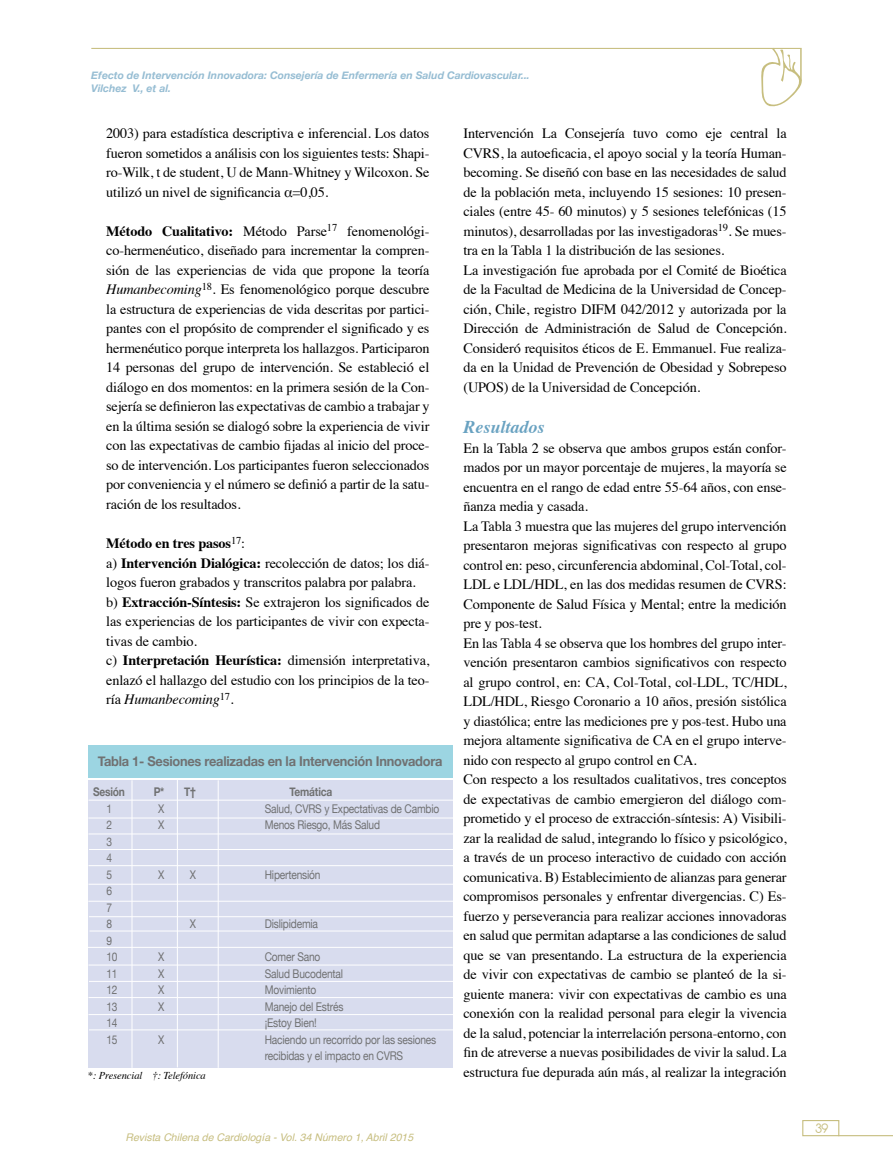
<style>
.page{position:relative;width:893px;height:1170px;background:#fff}
.page>*{position:absolute;margin:0;border:0;box-sizing:border-box;transform-origin:0 0}
.t1{font:italic 700 18px "Times";color:#69a2c1}
.t2{font:15px "Antipasto";color:#c7be80}
.t3{font:14.25px/19.5px "Times";letter-spacing:-.01em;color:#000}
.t4{font:700 13.5px "Helvetica Neue";letter-spacing:-.02em;color:#707172;scale:.95 1}
.t5{font:12px/16.5px "Helvetica Neue";letter-spacing:-.02em;color:#707172;text-align:justify;scale:.85 1}
.t6{font:700 12px "Helvetica Neue";letter-spacing:-.02em;color:#707172;scale:.85 1}
.t7{font:italic 700 10.5px/12.6px "Helvetica Neue";color:#96bdd3}
.t8{font:italic 10.5px "Helvetica";color:#c7be80}
.t9{font:italic 10.5px "Times";letter-spacing:-.01em;color:#000}
.s1{font-weight:700}
.s2{font-style:italic}
</style>
<div class="page">
<div style="left:802px;top:1119px;width:37px;height:17px;border:1px solid #c7be80"></div>
<hr style="left:838px;top:1134px;width:55px;height:2px;background:#c7be80">
<hr style="left:91px;top:48px;width:711px;height:1px;background:#c7be7f">
<svg style="left:761px;top:48px;width:41px;height:59px"></svg>
<hr style="left:800px;top:49px;width:2px;height:32px;background:#c7be7f">
<div style="left:89px;top:780px;width:364px;height:287px;background:#d8dcee"></div>
<div style="left:89px;top:745px;width:364px;height:33px;background:#9cd5e2"></div>
<hr style="left:89px;top:799px;width:364px;height:1px;background:#fff">
<hr style="left:88px;top:817px;width:365px;height:1px;background:#fff">
<hr style="left:89px;top:833px;width:364px;height:1px;background:#fff">
<hr style="left:89px;top:865px;width:364px;height:1px;background:#fff">
<hr style="left:89px;top:883px;width:364px;height:1px;background:#fff">
<hr style="left:88px;top:900px;width:365px;height:1px;background:#fff">
<hr style="left:89px;top:916px;width:365px;height:1px;background:#fff">
<hr style="left:90px;top:930px;width:364px;height:1px;background:#fff">
<hr style="left:88px;top:946px;width:365px;height:1px;background:#fff">
<hr style="left:89px;top:964px;width:364px;height:1px;background:#fff">
<hr style="left:89px;top:981px;width:365px;height:1px;background:#fff">
<hr style="left:89px;top:997px;width:364px;height:1px;background:#fff">
<hr style="left:89px;top:1014px;width:364px;height:1px;background:#fff">
<hr style="left:89px;top:1029px;width:365px;height:1px;background:#fff">
<hr style="left:89px;top:849px;width:365px;height:1px;background:#fff">
<hr style="left:132px;top:780px;width:1px;height:287px;background:#fff">
<hr style="left:177px;top:779px;width:1px;height:288px;background:#fff">
<hr style="left:218px;top:780px;width:1px;height:287px;background:#fff">
<p class="t7" style="left:91px;top:69px;width:440px">Efecto de Intervención Innovadora: Consejería de Enfermería en Salud Cardiovascular...<br>Vilchez V., et al.</p>
<p class="t3" style="left:106px;top:122px;width:325px;text-align:justify">2003) para estadística descriptiva e inferencial. Los datos fueron sometidos a análisis con los siguientes tests: Shapi&shy;ro-Wilk, t de student, U de Mann-Whitney y Wilcoxon. Se utilizó un nivel de significancia α=0,05.</p>
<p class="t3" style="left:106px;top:220px;width:325px;text-align:justify"><span class="s1">Método Cualitativo:</span> Método Parse<sup>17</sup> fenomenológi&shy;co-hermenéutico, diseñado para incrementar la compren&shy;sión de las experiencias de vida que propone la teoría <span class="s2">Humanbecoming</span><sup>18</sup>. Es fenomenológico porque descubre la estructura de experiencias de vida descritas por partici&shy;pantes con el propósito de comprender el significado y es hermenéutico porque interpreta los hallazgos. Participaron 14 personas del grupo de intervención. Se estableció el diálogo en dos momentos: en la primera sesión de la Con&shy;sejería se definieron las expectativas de cambio a trabajar y en la última sesión se dialogó sobre la experiencia de vivir con las expectativas de cambio fijadas al inicio del proce&shy;so de intervención. Los participantes fueron seleccionados por conveniencia y el número se definió a partir de la satu&shy;ración de los resultados.</p>
<p class="t3" style="left:106px;top:532px;width:325px"><span class="s1">Método en tres pasos</span><sup>17</sup>:<br>a) <span class="s1">Intervención Dialógica:</span> recolección de datos; los diá&shy;logos fueron grabados y transcritos palabra por palabra. b) <span class="s1">Extracción-Síntesis:</span> Se extrajeron los significados de las experiencias de los participantes de vivir con expecta&shy;tivas de cambio.<br>c) <span class="s1">Interpretación Heurística:</span> dimensión interpretativa, enlazó el hallazgo del estudio con los principios de la teo&shy;ría <span class="s2">Humanbecoming</span><sup>17</sup>.</p>
<p class="t3" style="left:463px;top:122px;width:325px">Intervención La Consejería tuvo como eje central la CVRS, la autoeficacia, el apoyo social y la teoría Human&shy;becoming. Se diseñó con base en las necesidades de salud de la población meta, incluyendo 15 sesiones: 10 presen&shy;ciales (entre 45- 60 minutos) y 5 sesiones telefónicas (15 minutos), desarrolladas por las investigadoras<sup>19</sup>. Se mues&shy;tra en la Tabla 1 la distribución de las sesiones.<br>La investigación fue aprobada por el Comité de Bioética de la Facultad de Medicina de la Universidad de Concep&shy;ción, Chile, registro DIFM 042/2012 y autorizada por la Dirección de Administración de Salud de Concepción.<br>Consideró requisitos éticos de E. Emmanuel. Fue realiza&shy;da en la Unidad de Prevención de Obesidad y Sobrepeso (UPOS) de la Universidad de Concepción.</p>
<p class="t1" style="left:463px;top:410px;width:83px">Resultados</p>
<p class="t3" style="left:463px;top:437px;width:325px">En la Tabla 2 se observa que ambos grupos están confor&shy;mados por un mayor porcentaje de mujeres, la mayoría se encuentra en el rango de edad entre 55-64 años, con ense&shy;ñanza media y casada.<br>La Tabla 3 muestra que las mujeres del grupo intervención presentaron mejoras significativas con respecto al grupo control en: peso, circunferencia abdominal, Col-Total, col-LDL e LDL/HDL, en las dos medidas resumen de CVRS:<br>Componente de Salud Física y Mental; entre la medición pre y pos-test.<br>En las Tabla 4 se observa que los hombres del grupo inter&shy;vención presentaron cambios significativos con respecto al grupo control, en: CA, Col-Total, col-LDL, TC/HDL, LDL/HDL, Riesgo Coronario a 10 años, presión sistólica y diastólica; entre las mediciones pre y pos-test. Hubo una mejora altamente significativa de CA en el grupo interve&shy;nido con respecto al grupo control en CA.<br>Con respecto a los resultados cualitativos, tres conceptos de expectativas de cambio emergieron del diálogo com&shy;prometido y el proceso de extracción-síntesis: A) Visibili&shy;zar la realidad de salud, integrando lo físico y psicológico, a través de un proceso interactivo de cuidado con acción comunicativa. B) Establecimiento de alianzas para generar compromisos personales y enfrentar divergencias. C) Es&shy;fuerzo y perseverancia para realizar acciones innovadoras en salud que permitan adaptarse a las condiciones de salud que se van presentando. La estructura de la experiencia de vivir con expectativas de cambio se planteó de la si&shy;guiente manera: vivir con expectativas de cambio es una conexión con la realidad personal para elegir la vivencia de la salud, potenciar la interrelación persona-entorno, con fin de atreverse a nuevas posibilidades de vivir la salud. La estructura fue depurada aún más, al realizar la integración</p>
<p class="t4" style="left:98px;top:752px;width:364px">Tabla 1- Sesiones realizadas en la Intervención Innovadora</p>
<p class="t6" style="left:93px;top:784px;width:39px">Sesión</p>
<p class="t6" style="left:154px;top:784px;width:14px">P*</p>
<p class="t6" style="left:184px;top:784px;width:15px">T†</p>
<p class="t6" style="left:290px;top:784px;width:52px">Temática</p>
<p class="t5" style="left:106px;top:800px;width:8px">1</p>
<p class="t5" style="left:158px;top:800px;width:9px">X</p>
<p class="t5" style="left:265px;top:800px;width:207px">Salud, CVRS y Expectativas de Cambio</p>
<p class="t5" style="left:106px;top:816px;width:8px">2</p>
<p class="t5" style="left:158px;top:816px;width:9px">X</p>
<p class="t5" style="left:265px;top:816px;width:137px">Menos Riesgo, Más Salud</p>
<p class="t5" style="left:106px;top:833px;width:8px">3<br>4<br>5</p>
<p class="t5" style="left:158px;top:866px;width:9px">X</p>
<p class="t5" style="left:190px;top:866px;width:9px">X</p>
<p class="t5" style="left:265px;top:866px;width:67px">Hipertensión</p>
<p class="t5" style="left:106px;top:882px;width:8px">6<br>7<br>8</p>
<p class="t5" style="left:190px;top:915px;width:9px">X</p>
<p class="t5" style="left:265px;top:915px;width:64px">Dislipidemia</p>
<p class="t5" style="left:106px;top:932px;width:15px">9<br>10</p>
<p class="t5" style="left:158px;top:948px;width:9px">X</p>
<p class="t5" style="left:265px;top:948px;width:67px">Comer Sano</p>
<p class="t5" style="left:106px;top:965px;width:15px">11</p>
<p class="t5" style="left:158px;top:965px;width:9px">X</p>
<p class="t5" style="left:265px;top:965px;width:94px">Salud Bucodental</p>
<p class="t5" style="left:106px;top:981px;width:15px">12</p>
<p class="t5" style="left:158px;top:981px;width:9px">X</p>
<p class="t5" style="left:265px;top:981px;width:62px">Movimiento</p>
<p class="t5" style="left:106px;top:998px;width:15px">13</p>
<p class="t5" style="left:158px;top:998px;width:9px">X</p>
<p class="t5" style="left:265px;top:998px;width:94px">Manejo del Estrés</p>
<p class="t5" style="left:106px;top:1014px;width:15px">14</p>
<p class="t5" style="left:265px;top:1014px;width:63px">¡Estoy Bien!</p>
<p class="t5" style="left:106px;top:1031px;width:15px">15</p>
<p class="t5" style="left:158px;top:1031px;width:9px">X</p>
<p class="t5" style="left:265px;top:1031px;width:203px">Haciendo un recorrido por las sesiones recibidas y el impacto en CVRS</p>
<p class="t9" style="left:88px;top:1066px;width:120px">*: Presencial †: Telefónica</p>
<p class="t8" style="left:125px;top:1128px;width:289px">Revista Chilena de Cardiología - Vol. 34 Número 1, Abril 2015</p>
<p class="t2" style="left:815px;top:1119px;width:14px">39</p>
</div>
